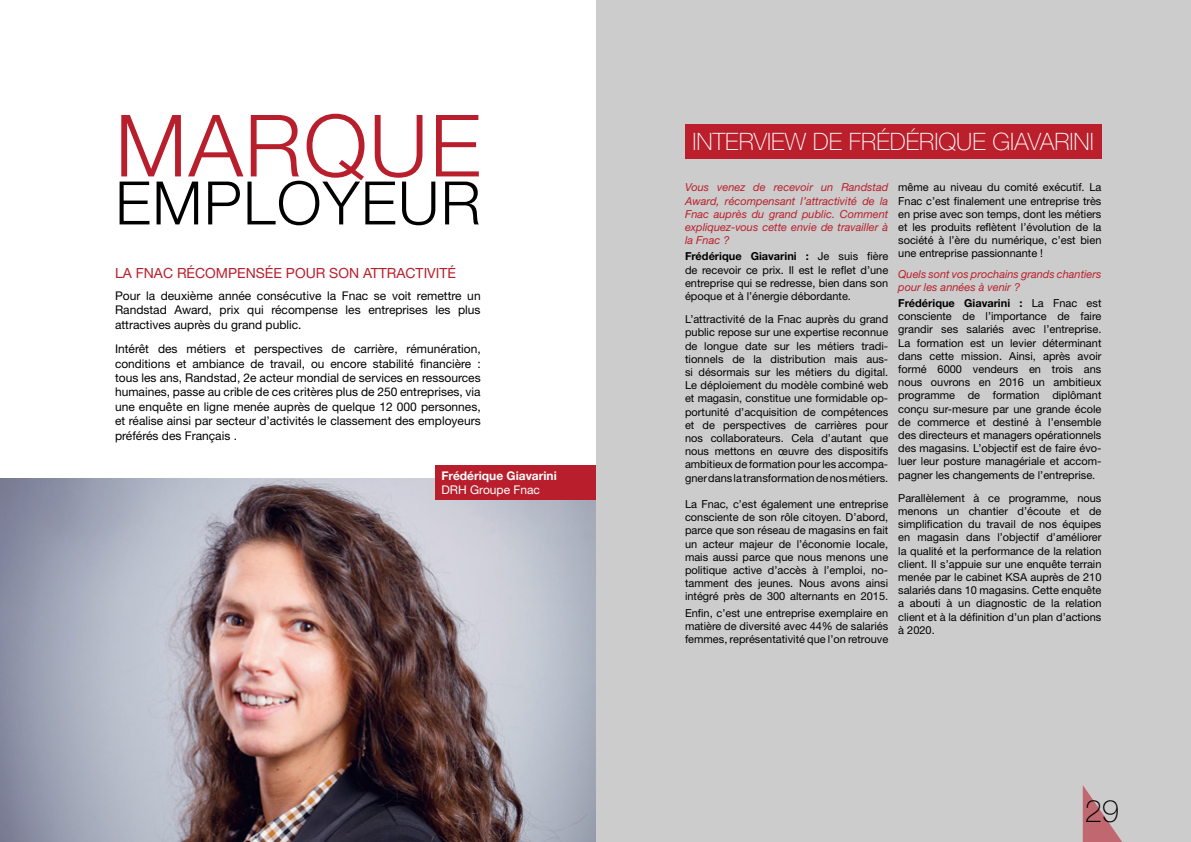
<style>
.page{position:relative;width:1191px;height:842px;background:#fff}
.page>*{position:absolute;margin:0;border:0;box-sizing:border-box;transform-origin:0 0}
.t1{font:300 86px "Helvetica Neue LT Std";letter-spacing:.02em;color:#b81e2b}
.t2{font:300 60px "Helvetica Neue LT Std";letter-spacing:.025em;color:#000}
.t3{font:100 31px "Helvetica Neue LT Std";color:#000}
.t4{font:100 24px "Helvetica Neue LT Std";color:#fff}
.t5{font:14px "Helvetica Neue LT Std";color:#ba1f2b}
.t6{font:12px/14.4px "Helvetica Neue LT Std";color:#000;text-align:justify}
.t7{font:700 12px "Helvetica Neue LT Std";color:#fff}
.t8{font:12px "Helvetica Neue LT Std";color:#fff}
.t9{font:11px/13.2px "Helvetica Neue LT Std";color:#000;text-align:justify}
.t10{font:italic 11px/13.2px "Helvetica Neue LT Std";color:#ba1f2b;text-align:justify}
.s1{font-weight:700}
</style>
<div class="page">
<div style="left:596px;top:0;width:594px;height:842px;background:#ccc"></div>
<svg style="left:1082px;top:785px;width:40px;height:57px"></svg>
<img style="left:0;top:478px;width:595px;height:364px">
<div style="left:435px;top:466px;width:160px;height:34px;background:#b81e2b"></div>
<div style="left:685px;top:124px;width:416px;height:34px;background:#ba1f2b"></div>
<h1 class="t1" style="left:115px;top:93px;width:367px">MARQUE</h1>
<h2 class="t2" style="left:115px;top:166px;width:367px">EMPLOYEUR</h2>
<p class="t10" style="left:685px;top:181px;width:205px">Vous venez de recevoir un Randstad Award, récompensant l’attractivité de la Fnac auprès du grand public. Comment expliquez-vous cette envie de travailler à la Fnac ?</p>
<p class="t9" style="left:685px;top:250px;width:205px"><span class="s1">Frédérique Giavarini :</span> Je suis fière de recevoir ce prix. Il est le reflet d’une entreprise qui se redresse, bien dans son époque et à l’énergie débordante.</p>
<p class="t9" style="left:685px;top:312px;width:205px">L’attractivité de la Fnac auprès du grand public repose sur une expertise reconnue de longue date sur les métiers tradi&shy;tionnels de la distribution mais aus&shy;si désormais sur les métiers du digital.<br>Le déploiement du modèle combiné web et magasin, constitue une formidable op&shy;portunité d’acquisition de compétences et de perspectives de carrières pour nos collaborateurs. Cela d’autant que nous mettons en œuvre des dispositifs ambitieux de formation pour les accompa&shy;gner dans la transformation de nos métiers.</p>
<p class="t9" style="left:685px;top:497px;width:205px">La Fnac, c’est également une entreprise consciente de son rôle citoyen. D’abord, parce que son réseau de magasins en fait un acteur majeur de l’économie locale, mais aussi parce que nous menons une politique active d’accès à l’emploi, no&shy;tamment des jeunes. Nous avons ainsi intégré près de 300 alternants en 2015.</p>
<p class="t9" style="left:685px;top:606px;width:205px">Enfin, c’est une entreprise exemplaire en matière de diversité avec 44% de salariés femmes, représentativité que l’on retrouve</p>
<h3 class="t4" style="left:692px;top:128px;width:403px">INTERVIEW DE FRÉDÉRIQUE GIAVARINI</h3>
<p class="t9" style="left:898px;top:181px;width:205px">même au niveau du comité exécutif. La Fnac c’est finalement une entreprise très en prise avec son temps, dont les métiers et les produits reflètent l’évolution de la société à l’ère du numérique, c’est bien une entreprise passionnante !</p>
<p class="t10" style="left:898px;top:267px;width:205px">Quels sont vos prochains grands chantiers pour les années à venir ?</p>
<p class="t9" style="left:898px;top:296px;width:205px"><span class="s1">Frédérique Giavarini :</span> La Fnac est consciente de l’importance de faire grandir ses salariés avec l’entreprise.<br>La formation est un levier déterminant dans cette mission. Ainsi, après avoir formé 6000 vendeurs en trois ans nous ouvrons en 2016 un ambitieux programme de formation diplômant conçu sur-mesure par une grande école de commerce et destiné à l’ensemble des directeurs et managers opérationnels des magasins. L’objectif est de faire évo&shy;luer leur posture managériale et accom&shy;pagner les changements de l’entreprise.</p>
<p class="t9" style="left:898px;top:491px;width:205px">Parallèlement à ce programme, nous menons un chantier d’écoute et de simplification du travail de nos équipes en magasin dans l’objectif d’améliorer la qualité et la performance de la relation client. Il s’appuie sur une enquête terrain menée par le cabinet KSA auprès de 210 salariés dans 10 magasins. Cette enquête a abouti à un diagnostic de la relation client et à la définition d’un plan d’actions à 2020.</p>
<p class="t5" style="left:115px;top:264px;width:342px">LA FNAC RÉCOMPENSÉE POUR SON ATTRACTIVITÉ</p>
<p class="t6" style="left:115px;top:288px;width:367px">Pour la deuxième année consécutive la Fnac se voit remettre un Randstad Award, prix qui récompense les entreprises les plus attractives auprès du grand public.</p>
<p class="t6" style="left:115px;top:342px;width:367px">Intérêt des métiers et perspectives de carrière, rémunération, conditions et ambiance de travail, ou encore stabilité financière : tous les ans, Randstad, 2e acteur mondial de services en ressources humaines, passe au crible de ces critères plus de 250 entreprises, via une enquête en ligne menée auprès de quelque 12 000 personnes, et réalise ainsi par secteur d’activités le classement des employeurs préférés des Français .</p>
<p class="t7" style="left:441px;top:468px;width:117px">Frédérique Giavarini</p>
<p class="t8" style="left:441px;top:483px;width:100px">DRH Groupe Fnac</p>
<h3 class="t3" style="left:1084px;top:794px;width:36px">29</h3>
</div>
